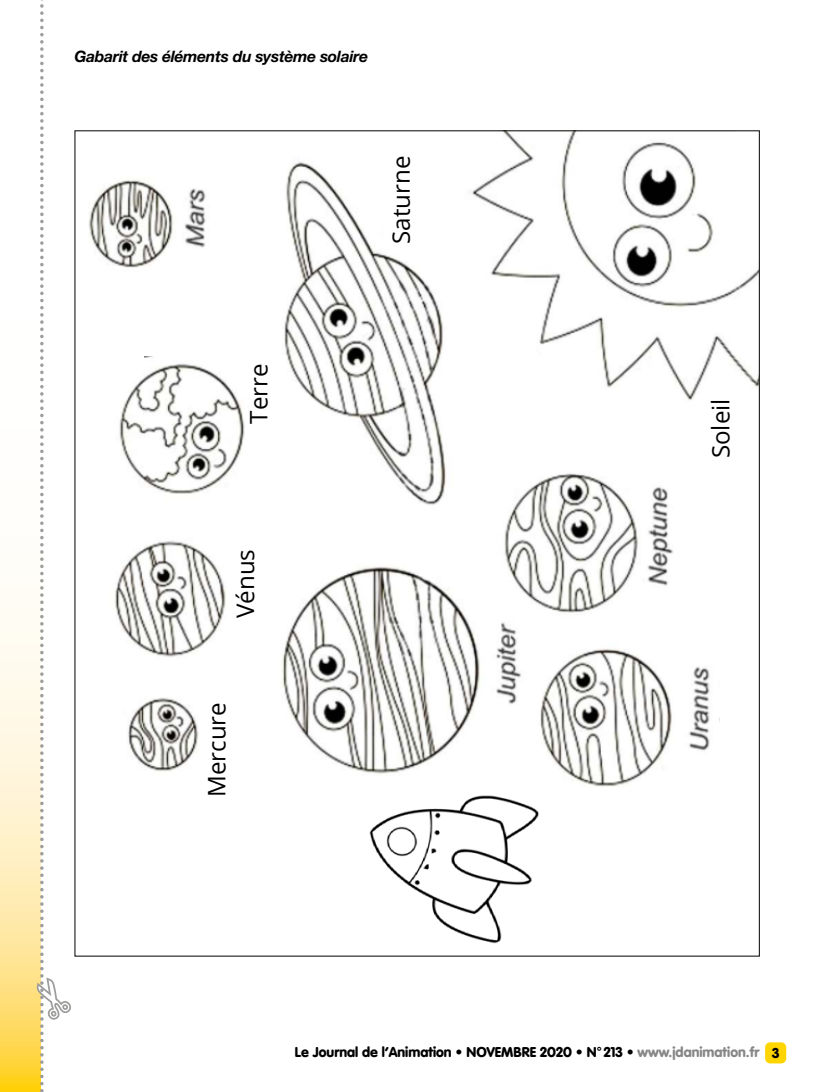
<style>
.page{position:relative;width:834px;height:1092px;background:#fff}
.page>*{position:absolute;margin:0;border:0;box-sizing:border-box;transform-origin:0 0}
.t1{font:24.15px "Open Sans";color:#000}
.t2{font:italic 700 15.75px "Helvetica Neue";letter-spacing:-.02em;color:#000}
.t3{font:900 14px "VAG Rounded";color:#000}
.s1{color:#878787}
</style>
<div class="page">
<div style="left:765px;top:1042px;width:21px;height:21px;background:#ffd500;border-radius:5px"></div>
<svg style="left:0;top:608px;width:34px;height:483px;background:#ffecb2"></svg>
<img style="left:89px;top:132px;width:668px;height:655px">
<div style="left:738px;top:601px;width:21px;height:239px;background:#fff"></div>
<div style="left:720px;top:601px;width:18px;height:239px;background:#fff"></div>
<svg style="left:706px;top:391px;width:18px;height:17px"></svg>
<div style="left:724px;top:391px;width:35px;height:17px;background:#fff"></div>
<div style="left:724px;top:408px;width:35px;height:239px;background:#fff"></div>
<div style="left:706px;top:408px;width:18px;height:239px;background:#fff"></div>
<svg style="left:706px;top:647px;width:14px;height:17px"></svg>
<div style="left:202px;top:667px;width:38px;height:149px;background:#fff"></div>
<div style="left:229px;top:530px;width:34px;height:130px;background:#fff"></div>
<div style="left:246px;top:284px;width:35px;height:212px;background:#fff"></div>
<div style="left:75px;top:286px;width:125px;height:70px;background:#fff"></div>
<div style="left:75px;top:341px;width:68px;height:30px;background:#fff"></div>
<div style="left:384px;top:131px;width:33px;height:114px;background:#fff"></div>
<div style="left:690px;top:401px;width:30px;height:129px;background:#fff"></div>
<div style="left:457px;top:356px;width:121px;height:106px;background:#fff"></div>
<img style="left:369px;top:795px;width:170px;height:149px">
<svg style="left:369px;top:857px;width:17px;height:65px"></svg>
<svg style="left:344px;top:784px;width:40px;height:41px"></svg>
<svg style="left:405px;top:773px;width:36px;height:35px"></svg>
<svg style="left:34px;top:0;width:10px;height:1092px"></svg>
<p class="t2" style="left:74px;top:47px;width:295px">Gabarit des éléments du système solaire</p>
<h1 class="t1" style="left:384px;top:244px;width:90px;rotate:-90deg">Saturne</h1>
<h1 class="t1" style="left:242px;top:423px;width:62px;rotate:-90deg">Terre</h1>
<h1 class="t1" style="left:229px;top:618px;width:70px;rotate:-90deg">Vénus</h1>
<h1 class="t1" style="left:200px;top:797px;width:96px;rotate:-90deg">Mercure</h1>
<h1 class="t1" style="left:704px;top:458px;width:61px;rotate:-90deg">Soleil</h1>
<p class="t3" style="left:295px;top:1043px;width:486px">Le Journal de l’Animation • NOVEMBRE 2020 • N° 213 • <span class="s1">www.jdanimation.fr</span> 3</p>
</div>
